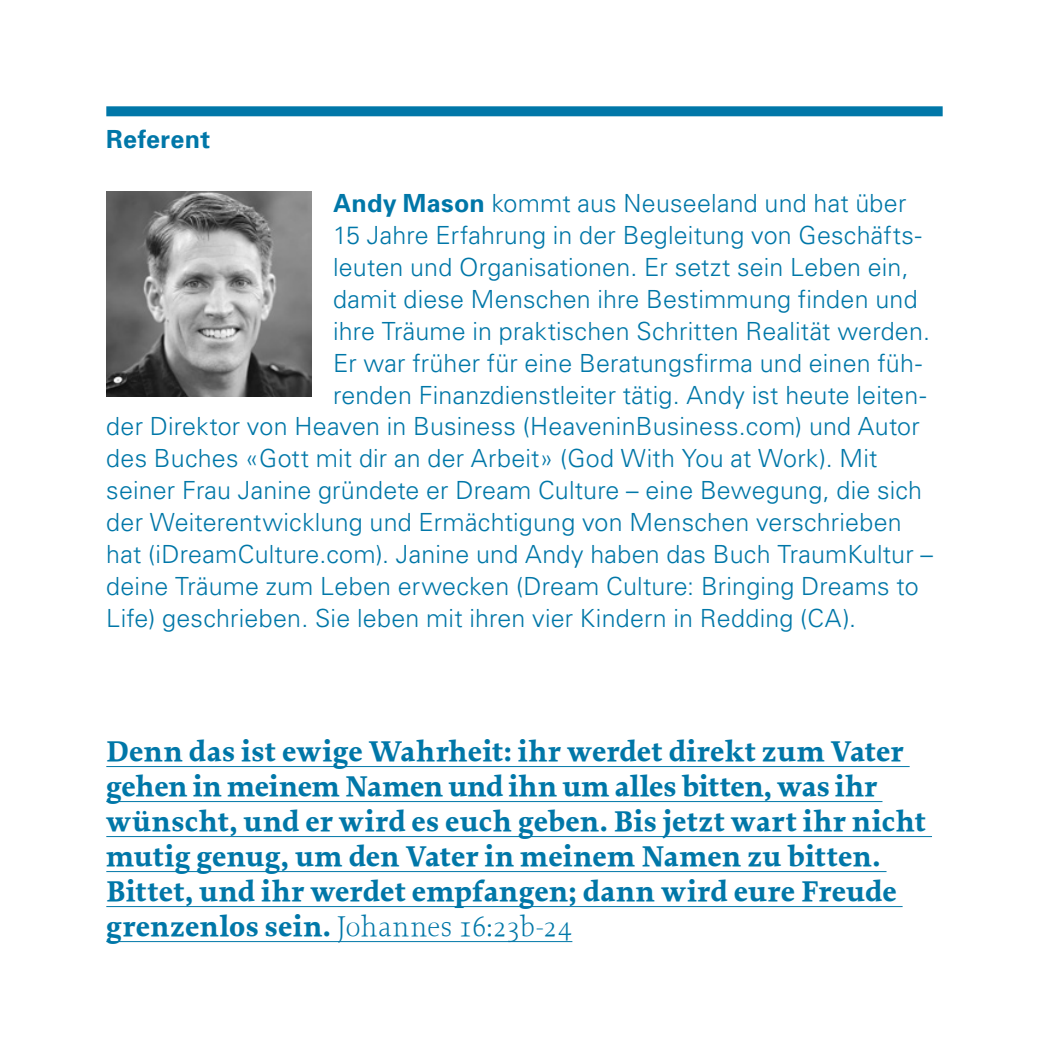
<style>
.page{position:relative;width:1049px;height:1049px;background:#fff}
.page>*{position:absolute;margin:0;border:0;box-sizing:border-box;transform-origin:0 0}
.grundtext{font:700 30px/35px "Proforma";letter-spacing:.005em;color:#0077a8}
.grundtext-2{font:300 25px/32px "Univers";letter-spacing:.01em;color:#0077a8}
.Zwischentitel{font:700 25px "Univers";letter-spacing:.015em;color:#0077a8}
.s1{font-weight:700}
.s2{font-weight:300}
</style>
<div class="page">
<hr style="left:106px;top:766px;width:804px;height:1px;background:#0077a8">
<hr style="left:106px;top:801px;width:776px;height:1px;background:#0077a8">
<hr style="left:106px;top:836px;width:826px;height:1px;background:#0077a8">
<hr style="left:106px;top:871px;width:780px;height:1px;background:#0077a8">
<hr style="left:106px;top:906px;width:796px;height:1px;background:#0077a8">
<hr style="left:106px;top:941px;width:466px;height:1px;background:#0077a8">
<div style="left:106px;top:106px;width:837px;height:10px;background:#0077a8"></div>
<img style="left:106px;top:191px;width:206px;height:206px">
<p class="Zwischentitel" style="left:106px;top:123px;width:106px">Referent</p>
<p class="grundtext-2" style="left:333px;top:187px;width:598px"><span class="s1">Andy Mason</span> kommt aus Neuseeland und hat über 15 Jahre Erfahrung in der Begleitung von Geschäfts&shy;leuten und Organisationen. Er setzt sein Leben ein, damit diese Menschen ihre Bestimmung finden und ihre Träume in praktischen Schritten Realität werden.</p>
<p class="grundtext-2" style="left:333px;top:346px;width:590px">Er war früher für eine Beratungsfirma und einen füh-</p>
<p class="grundtext-2" style="left:333px;top:378px;width:594px">renden Finanzdienstleiter tätig. Andy ist heute leiten-</p>
<p class="grundtext-2" style="left:106px;top:410px;width:815px">der Direktor von Heaven in Business (HeaveninBusiness.com) und Autor</p>
<p class="grundtext-2" style="left:106px;top:442px;width:773px">des Buches «Gott mit dir an der Arbeit» (God With You at Work). Mit</p>
<p class="grundtext-2" style="left:106px;top:474px;width:817px">seiner Frau Janine gründete er Dream Culture – eine Bewegung, die sich</p>
<p class="grundtext-2" style="left:106px;top:505px;width:797px">der Weiterentwicklung und Ermächtigung von Menschen verschrieben</p>
<p class="grundtext-2" style="left:106px;top:537px;width:828px">hat (iDreamCulture.com). Janine und Andy haben das Buch TraumKultur –</p>
<p class="grundtext-2" style="left:106px;top:569px;width:814px">deine Träume zum Leben erwecken (Dream Culture: Bringing Dreams to</p>
<p class="grundtext-2" style="left:106px;top:601px;width:751px">Life) geschrieben. Sie leben mit ihren vier Kindern in Redding (CA).</p>
<p class="grundtext" style="left:106px;top:733px;width:821px">Denn das ist ewige Wahrheit: ihr werdet direkt zum Vater gehen in meinem Namen und ihn um alles bitten, was ihr wünscht, und er wird es euch geben. Bis jetzt wart ihr nicht mutig genug, um den Vater in meinem Namen zu bitten.<br>Bittet, und ihr werdet empfangen; dann wird eure Freude grenzenlos sein. <span class="s2">Johannes 16:23b-24</span></p>
</div>
